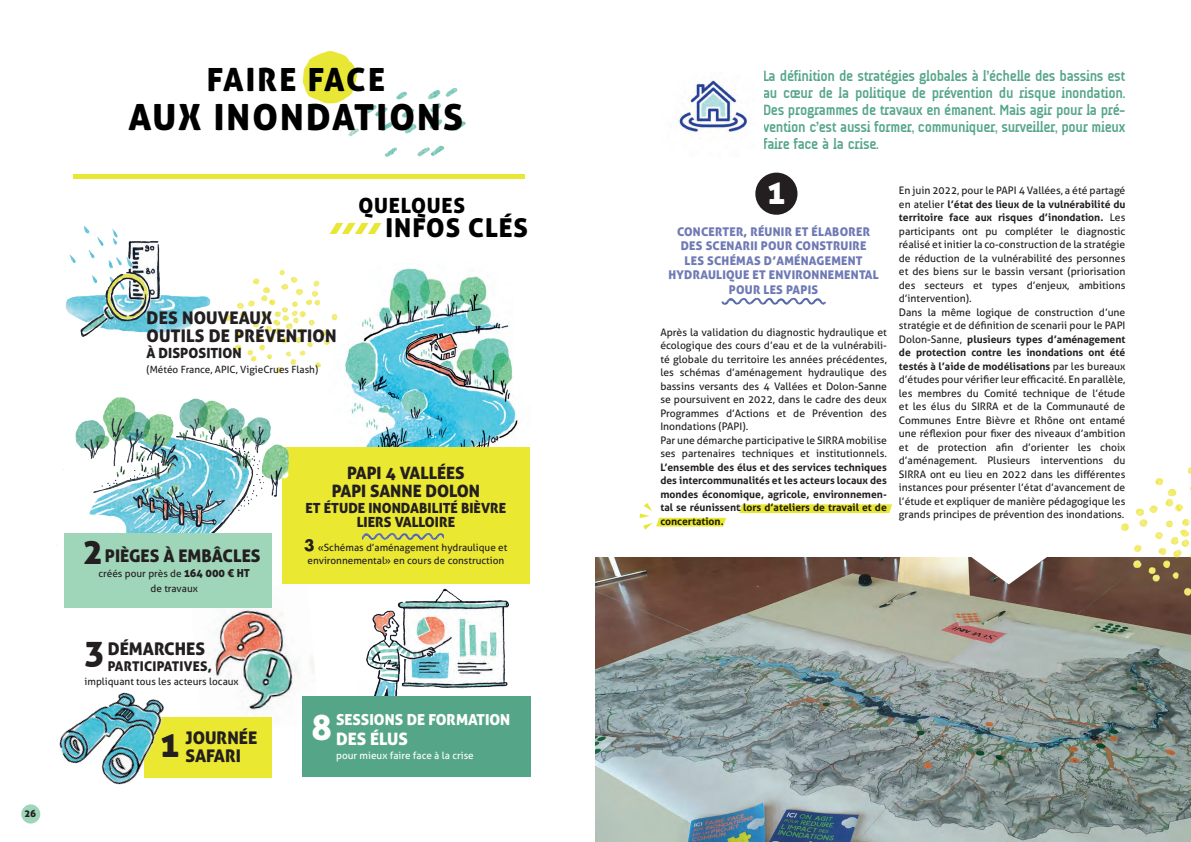
<style>
.page{position:relative;width:1191px;height:842px;background:#fff}
.page>*{position:absolute;margin:0;border:0;box-sizing:border-box;transform-origin:0 0}
.t1{font:36px "Aller Display";letter-spacing:.06em;color:#000001}
.t2{font:35.3px "Aller Display";color:#fff}
.t3{font:35px "Aller Display";color:#231f20}
.t4{font:33px "Aller Display";color:#fff}
.t5{font:32px "Aller Display";letter-spacing:.07em;color:#000001}
.t6{font:26px "Aller Display";letter-spacing:.04em;color:#000001}
.t7{font:21px "Aller Display";letter-spacing:.04em;color:#000001}
.t8{font:17.4px/18.5px "Aller Display";color:#231f20}
.t9{font:17.1px "Aller Display";color:#fff}
.t10{font:17px/18.5px "Aller Display";color:#231f20;text-align:center}
.t11{font:15.2px "Aller Display";color:#fff}
.t12{font:700 15px/17px "A Udimat";letter-spacing:-.02em;color:#55a688;text-align:justify}
.t13{font:14px/14px "Aller Display";color:#231f20;text-align:center}
.t14{font:13.4px "Aller Display";letter-spacing:.02em;color:#231f20}
.t15{font:12px/14.4px "Aller Display";letter-spacing:.02em;color:#6f7ab5;text-align:center}
.t16{font:10.4px/13.5px "Aller";color:#231f20}
.t17{font:700 10.4px/13.5px "Aller";color:#231f20;text-align:justify}
.t18{font:10px/13px "Aller";color:#231f20;text-align:center}
.t19{font:10px "Aller";color:#fff}
.t20{font:10px "Aller Display";color:#231f20}
.s1{font-family:"Aller Display";font-size:11px}
.s2{font-family:"Futura TOT";font-weight:700;font-size:17.4px}
.s3{font-weight:700}
</style>
<div class="page">
<img style="left:209px;top:583px;width:106px;height:129px">
<img style="left:65px;top:226px;width:142px;height:111px">
<img style="left:245px;top:88px;width:235px;height:136px">
<img style="left:262px;top:51px;width:148px;height:92px">
<img style="left:345px;top:268px;width:174px;height:179px">
<img style="left:207px;top:270px;width:131px;height:103px">
<svg style="left:329px;top:223px;width:52px;height:11px"></svg>
<hr style="left:73px;top:174px;width:452px;height:4px;background:#e9e735">
<div style="left:283px;top:447px;width:247px;height:137px;background:#ebe832"></div>
<img style="left:362px;top:532px;width:81px;height:8px">
<img style="left:366px;top:588px;width:143px;height:108px">
<div style="left:302px;top:696px;width:228px;height:81px;background:#55a688"></div>
<div style="left:755px;top:173px;width:42px;height:42px;background:#231f20;border-radius:50%"></div>
<img style="left:721px;top:297px;width:105px;height:8px">
<img style="left:596px;top:557px;width:595px;height:285px">
<svg style="left:967px;top:557px;width:84px;height:27px"></svg>
<img style="left:1099px;top:467px;width:92px;height:138px">
<img style="left:676px;top:80px;width:74px;height:53px">
<img style="left:63px;top:397px;width:226px;height:186px">
<div style="left:64px;top:533px;width:208px;height:75px;background:#9fd5b9"></div>
<div style="left:144px;top:717px;width:128px;height:60px;background:#ebe832"></div>
<img style="left:21px;top:692px;width:188px;height:132px">
<svg style="left:739px;top:504px;width:153px;height:9px"></svg>
<svg style="left:639px;top:503px;width:87px;height:27px"></svg>
<p class="t20" style="left:25px;top:807px;width:12px">26</p>
<h3 class="t5" style="left:207px;top:59px;width:180px">FAIRE FACE</h3>
<h1 class="t1" style="left:128px;top:94px;width:336px">AUX INONDATIONS</h1>
<h3 class="t7" style="left:358px;top:192px;width:108px">QUELQUES</h3>
<h3 class="t6" style="left:385px;top:211px;width:144px">INFOS CLÉS</h3>
<h3 class="t8" style="left:147px;top:308px;width:192px">DES NOUVEAUX<br>OUTILS DE PRÉVENTION</h3>
<h3 class="t13" style="left:147px;top:346px;width:97px">À DISPOSITION</h3>
<p class="t18" style="left:147px;top:363px;width:173px">(Météo France, APIC, VigieCrues Flash)</p>
<h3 class="t3" style="left:84px;top:529px;width:20px">2</h3>
<h3 class="t8" style="left:105px;top:546px;width:157px">PIÈGES À EMBÂCLES</h3>
<p class="t18" style="left:98px;top:565px;width:153px;line-height:15.2px">créés pour près de <span class="s1">164 000 € HT </span>de travaux</p>
<h3 class="t8" style="left:108px;top:639px;width:99px">DÉMARCHES</h3>
<h3 class="t3" style="left:85px;top:630px;width:20px">3</h3>
<p class="t14" style="left:108px;top:658px;width:106px">PARTICIPATIVES,</p>
<p class="t18" style="left:85px;top:674px;width:156px">impliquant tous les acteurs locaux</p>
<h3 class="t8" style="left:160px;top:728px;width:98px;text-indent:25px">JOURNÉE<br><sup>1</sup> SAFARI</h3>
<h3 class="t10" style="left:332px;top:463px;width:150px">PAPI 4 VALLÉES<br>PAPI SANNE DOLON</h3>
<h3 class="t13" style="left:305px;top:501px;width:202px">ET ÉTUDE INONDABILITÉ BIÈVRE<br>LIERS VALLOIRE</h3>
<p class="t18" style="left:304px;top:541px;width:205px"><span class="s2">3</span> « Schémas d’aménagement hydraulique et environnemental » en cours de construction</p>
<h3 class="t11" style="left:336px;top:710px;width:176px">SESSIONS DE FORMATION</h3>
<h3 class="t9" style="left:336px;top:728px;width:74px">DES ÉLUS</h3>
<p class="t19" style="left:336px;top:749px;width:139px">pour mieux faire face à la crise</p>
<h2 class="t2" style="left:311px;top:705px;width:22px">8</h2>
<p class="t12" style="left:763px;top:67px;width:364px">La définition de stratégies globales à l’échelle des bassins est au cœur de la politique de prévention du risque inondation.<br>Des programmes de travaux en émanent. Mais agir pour la pré&shy;vention c’est aussi former, communiquer, surveiller, pour mieux faire face à la crise.</p>
<h3 class="t4" style="left:767px;top:171px;width:19px">1</h3>
<p class="t15" style="left:668px;top:224px;width:212px">CONCERTER, RÉUNIR ET ÉLABORER<br>DES SCENARII POUR CONSTRUIRE<br>LES SCHÉMAS D’AMÉNAGEMENT<br>HYDRAULIQUE ET ENVIRONNEMENTAL<br>POUR LES PAPIS</p>
<p class="t16" style="left:660px;top:325px;width:228px">Après la validation du diagnostic hydraulique et écologique des cours d’eau et de la vulnérabili&shy;té globale du territoire les années précédentes, les schémas d’aménagement hydraulique des bassins versants des 4 Vallées et Dolon-Sanne se poursuivent en 2022, dans le cadre des deux Programmes d’Actions et de Prévention des Inondations (PAPI).<br>Par une démarche participative le SIRRA mobilise ses partenaires techniques et institutionnels.</p>
<p class="t17" style="left:660px;top:460px;width:228px">L’ensemble des élus et des services techniques des intercommunalités et les acteurs locaux des mondes économique, agricole, environnemen&shy;tal se réunissent lors d’ateliers de travail et de concertation.</p>
<p class="t16" style="left:899px;top:184px;width:228px">En juin 2022, pour le PAPI 4 Vallées, a été partagé en atelier <span class="s3">l’état des lieux de la vulnérabilité du territoire face aux risques d’inondation.</span> Les participants ont pu compléter le diagnostic réalisé et initier la co-construction de la stratégie de réduction de la vulnérabilité des personnes et des biens sur le bassin versant (priorisation des secteurs et types d’enjeux, ambitions d’intervention).<br>Dans la même logique de construction d’une stratégie et de définition de scenarii pour le PAPI Dolon-Sanne, <span class="s3">plusieurs types d’aménagement de protection contre les inondations ont été testés à l’aide de modélisations</span> par les bureaux d’études pour vérifier leur efficacité. En parallèle, les membres du Comité technique de l’étude et les élus du SIRRA et de la Communauté de Communes Entre Bièvre et Rhône ont entamé une réflexion pour fixer des niveaux d’ambition et de protection afin d’orienter les choix d’aménagement. Plusieurs interventions du SIRRA ont eu lieu en 2022 dans les différentes instances pour présenter l’état d’avancement de l’étude et expliquer de manière pédagogique les grands principes de prévention des inondations.</p>
</div>
